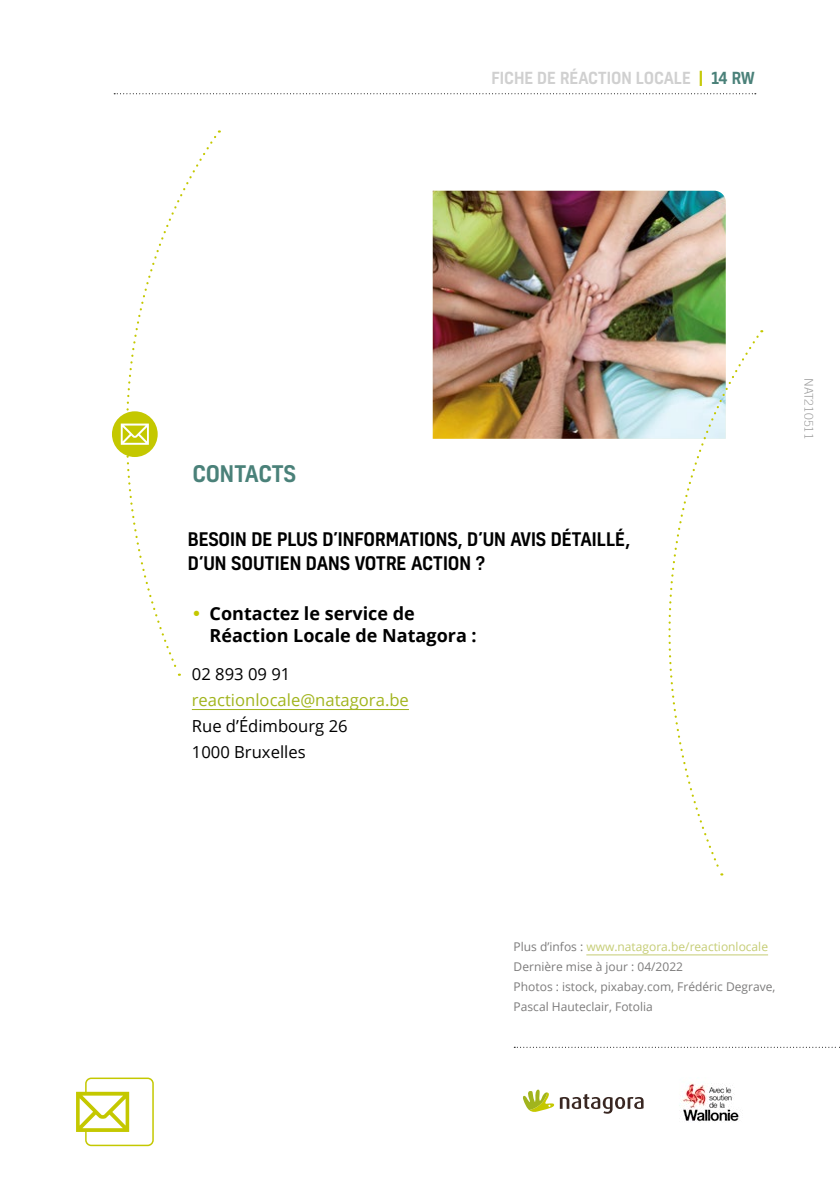
<style>
.page{position:relative;width:840px;height:1191px;background:#fff}
.page>*{position:absolute;margin:0;border:0;box-sizing:border-box;transform-origin:0 0}
.t1{font:500 22px "Kelson";letter-spacing:-.02em;color:#4a8179}
.t2{font:500 18px/24px "Kelson";color:#000}
.t3{font:700 18px/22px "Open Sans";color:#000}
.t4{font:16.6px/26px "Open Sans";color:#000}
.t5{font:16.6px "Open Sans";color:#a1b41d}
.t6{font:500 16px "Kelson";color:#d0d0d0}
.t7{font:12px/20px "Open Sans";color:#7c7b7b}
.t8{font:300 12px "Trade Gothic";color:#878787}
.s1{color:#c4c800}
.s2{color:#4a8179}
.s3{color:#c5cc74}
</style>
<div class="page">
<svg style="left:114px;top:93px;width:641px;height:1px"></svg>
<svg style="left:112px;top:135px;width:105px;height:539px"></svg>
<hr style="left:586px;top:954px;width:181px;height:1px;background:#c5cc74">
<div style="left:85px;top:1077px;width:69px;height:69px;border:2px solid #c4c800;border-radius:5px"></div>
<svg style="left:76px;top:1091px;width:53px;height:41px"></svg>
<svg style="left:514px;top:1046px;width:326px;height:1px"></svg>
<img style="left:432px;top:191px;width:293px;height:248px">
<div style="left:112px;top:411px;width:46px;height:46px;background:#c4c800;border-radius:50%"></div>
<svg style="left:121px;top:423px;width:28px;height:22px"></svg>
<hr style="left:192px;top:709px;width:216px;height:1px;background:#a1b41d">
<svg style="left:523px;top:1089px;width:120px;height:24px"></svg>
<img style="left:679px;top:1083px;width:60px;height:39px">
<svg style="left:640px;top:333px;width:119px;height:541px"></svg>
<svg style="left:194px;top:611px;width:5px;height:5px"></svg>
<h3 class="t6" style="left:491px;top:67px;width:265px">FICHE DE RÉACTION LOCALE <span class="s1">|</span> <span class="s2">14 RW</span></h3>
<h1 class="t1" style="left:192px;top:458px;width:105px">CONTACTS</h1>
<h2 class="t2" style="left:188px;top:526px;width:444px">BESOIN DE PLUS D’INFORMATIONS, D’UN AVIS DÉTAILLÉ,<br>D’UN SOUTIEN DANS VOTRE ACTION ?</h2>
<h2 class="t3" style="left:209px;top:602px;width:268px">Contactez le service de<br>Réaction Locale de Natagora :</h2>
<h3 class="t4" style="left:192px;top:660px;width:100px">02 893 09 91</h3>
<h3 class="t5" style="left:192px;top:688px;width:218px">reactionlocale@natagora.be</h3>
<h3 class="t4" style="left:192px;top:712px;width:157px">Rue d’Édimbourg 26<br>1000 Bruxelles</h3>
<p class="t8" style="left:815px;top:378px;width:63px;rotate:90deg">NAT210511</p>
<p class="t7" style="left:513px;top:936px;width:263px">Plus d’infos : <span class="s3">www.natagora.be/reactionlocale </span>Dernière mise à jour : 04/2022<br>Photos : istock, pixabay.com, Frédéric Degrave, Pascal Hauteclair, Fotolia</p>
</div>
